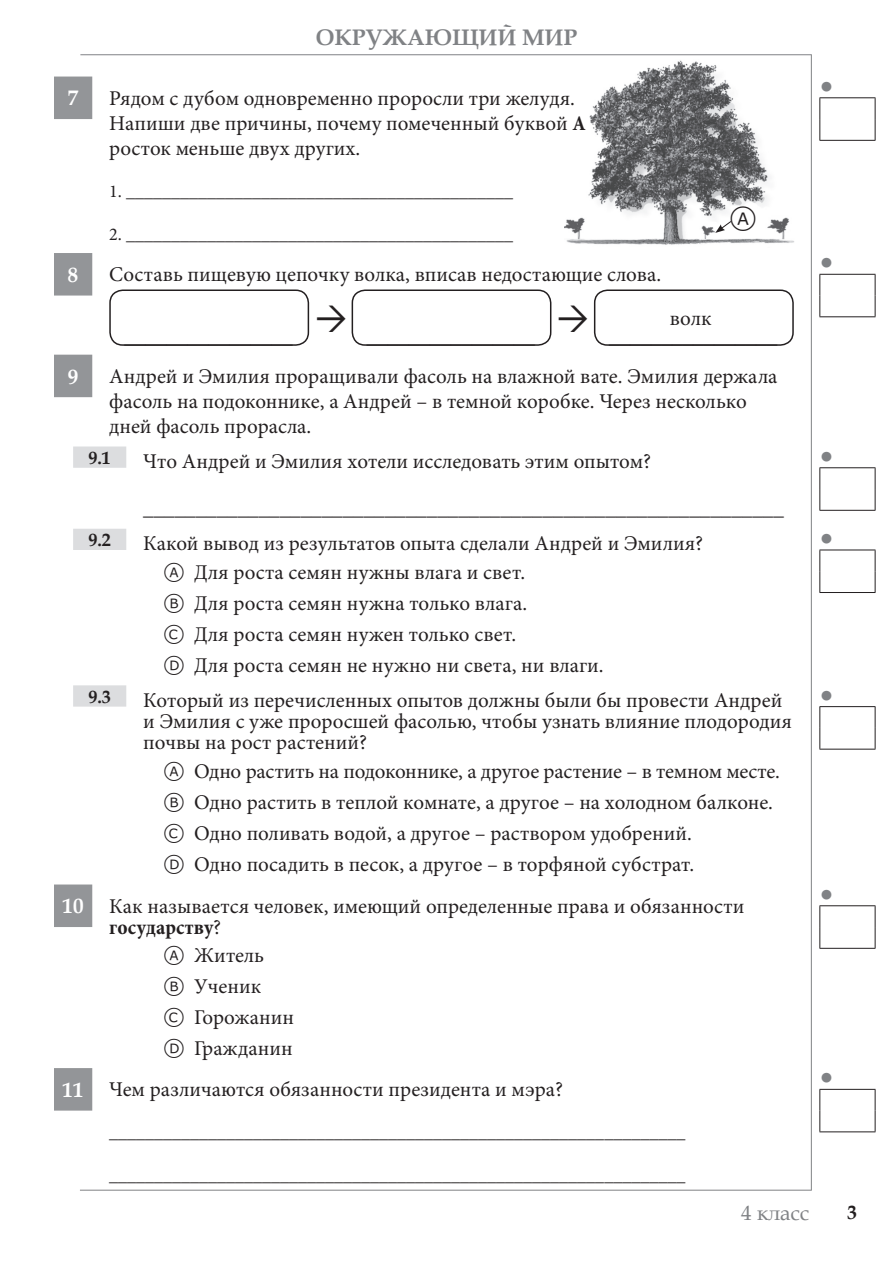
<style>
.page{position:relative;width:893px;height:1263px;background:#fff}
.page>*{position:absolute;margin:0;border:0;box-sizing:border-box;transform-origin:0 0}
.t1{font:30.75px "TIMSS options";color:#231f20}
.t2{font:700 22.5px "Book Antiqua";color:#808285}
.t3{font:22.5px "Arial";color:#808285}
.t4{font:21px/30.9px "Minion Pro";color:#231f20}
.t5{font:21px "Book Antiqua";color:#231f20}
.t6{font:21px "Book Antiqua";color:#808285}
.t7{font:700 21px "Book Antiqua";color:#fff}
.t8{font:700 19.5px "Book Antiqua";color:#231f20}
.t9{font:18px "Minion Pro";color:#231f20}
.t10{font:700 18px "Book Antiqua";color:#231f20}
.s1{font-weight:700;font-stretch:condensed}
.s2{font-family:"TIMSS options";font-size:24px}
.s3{font-family:"Book Antiqua";font-weight:700;color:#fff}
</style>
<div class="page">
<hr style="left:80px;top:54px;width:731px;height:1px;background:#808285">
<hr style="left:811px;top:54px;width:1px;height:1136px;background:#808285">
<hr style="left:80px;top:1190px;width:731px;height:1px;background:#808285">
<img style="left:565px;top:60px;width:229px;height:185px">
<div style="left:731px;top:207px;width:25px;height:24px;background:#fff"></div>
<svg style="left:715px;top:220px;width:17px;height:13px"></svg>
<svg style="left:54px;top:77px;width:72px;height:1033px"></svg>
<hr style="left:819px;top:97px;width:56px;height:1px;background:#231f20">
<svg style="left:819px;top:98px;width:1px;height:42px"></svg>
<svg style="left:875px;top:98px;width:1px;height:42px"></svg>
<hr style="left:819px;top:140px;width:56px;height:1px;background:#231f20">
<hr style="left:819px;top:274px;width:56px;height:1px;background:#231f20">
<svg style="left:819px;top:275px;width:1px;height:41px"></svg>
<svg style="left:875px;top:275px;width:1px;height:41px"></svg>
<hr style="left:819px;top:316px;width:56px;height:1px;background:#231f20">
<hr style="left:819px;top:467px;width:56px;height:1px;background:#231f20">
<svg style="left:819px;top:468px;width:1px;height:42px"></svg>
<svg style="left:875px;top:468px;width:1px;height:42px"></svg>
<hr style="left:819px;top:510px;width:56px;height:1px;background:#231f20">
<hr style="left:819px;top:550px;width:56px;height:1px;background:#231f20">
<svg style="left:819px;top:550px;width:1px;height:42px"></svg>
<svg style="left:875px;top:550px;width:1px;height:42px"></svg>
<hr style="left:819px;top:592px;width:56px;height:1px;background:#231f20">
<hr style="left:819px;top:706px;width:56px;height:1px;background:#231f20">
<svg style="left:819px;top:707px;width:1px;height:42px"></svg>
<svg style="left:875px;top:707px;width:1px;height:42px"></svg>
<hr style="left:819px;top:749px;width:56px;height:1px;background:#231f20">
<hr style="left:819px;top:905px;width:56px;height:1px;background:#231f20">
<svg style="left:819px;top:906px;width:1px;height:42px"></svg>
<svg style="left:875px;top:906px;width:1px;height:42px"></svg>
<hr style="left:819px;top:948px;width:56px;height:1px;background:#231f20">
<hr style="left:819px;top:1089px;width:56px;height:1px;background:#231f20">
<svg style="left:819px;top:1090px;width:1px;height:41px"></svg>
<svg style="left:875px;top:1090px;width:1px;height:41px"></svg>
<hr style="left:819px;top:1131px;width:56px;height:1px;background:#231f20">
<div style="left:110px;top:290px;width:198px;height:55px;background:#fff;border-radius:13px"></div>
<div style="left:109px;top:289px;width:200px;height:57px;border:2px solid #231f20;border-radius:13px"></div>
<div style="left:352px;top:289px;width:199px;height:57px;border:2px solid #231f20;border-radius:13px"></div>
<div style="left:594px;top:289px;width:200px;height:57px;border:2px solid #231f20;border-radius:13px"></div>
<p class="t2" style="left:316px;top:22px;width:263px">Окружающий мир</p>
<p class="t7" style="left:68px;top:84px;width:12px">7</p>
<p class="t4" style="left:109px;top:85px;width:478px;line-height:25.2px">Рядом с дубом одновременно проросли три желудя.<br>Напиши две причины, почему помеченный буквой <span class="s1">А </span>росток меньше двух других.</p>
<p class="t9" style="left:109px;top:179px;width:405px">1. ___________________________________________</p>
<p class="t9" style="left:109px;top:222px;width:405px">2. ___________________________________________</p>
<p class="t7" style="left:68px;top:260px;width:12px">8</p>
<p class="t4" style="left:109px;top:259px;width:553px">Составь пищевую цепочку волка, вписав недостающие слова.</p>
<p class="t4" style="left:670px;top:303px;width:43px">волк</p>
<h1 class="t1" style="left:731px;top:203px;width:27px">A</h1>
<p class="t5" style="left:125px;top:321px;width:169px">________________</p>
<p class="t5" style="left:367px;top:321px;width:169px">________________</p>
<p class="t5" style="left:609px;top:321px;width:169px">________________</p>
<p class="t7" style="left:68px;top:362px;width:12px">9</p>
<p class="t4" style="left:109px;top:363px;width:670px;line-height:25.2px">Андрей и Эмилия проращивали фасоль на влажной вате. Эмилия держала фасоль на подоконнике, а Андрей – в темной коробке. Через несколько дней фасоль прорасла.</p>
<p class="t10" style="left:88px;top:445px;width:24px">9.1</p>
<p class="t4" style="left:143px;top:446px;width:509px">Что Андрей и Эмилия хотели исследовать этим опытом?</p>
<p class="t4" style="left:143px;top:492px;width:642px">_____________________________________________________________</p>
<p class="t10" style="left:88px;top:527px;width:24px">9.2</p>
<p class="t4" style="left:165px;top:529px;width:540px;line-height:28.8px;text-indent:-21px">Какой вывод из результатов опыта сделали Андрей и Эмилия?<br><span class="s2">A</span> Для роста семян нужны влага и свет.</p>
<p class="t4" style="left:165px;top:588px;width:441px"><span class="s2">B</span> Для роста семян нужна только влага.<br><span class="s2">C</span> Для роста семян нужен только свет.<br><span class="s2">D</span> Для роста семян не нужно ни света, ни влаги.</p>
<p class="t10" style="left:88px;top:684px;width:24px">9.3</p>
<p class="t4" style="left:143px;top:690px;width:650px;line-height:21px">Который из перечисленных опытов должны были бы провести Андрей и Эмилия с уже проросшей фасолью, чтобы узнать влияние плодородия почвы на рост растений?</p>
<p class="t4" style="left:165px;top:756px;width:617px"><span class="s2">A</span> Одно растить на подоконнике, а другое растение – в темном месте.<br><span class="s2">B</span> Одно растить в теплой комнате, а другое – на холодном балконе.<br><span class="s2">C</span> Одно поливать водой, а другое – раствором удобрений.<br><span class="s2">D</span> Одно посадить в песок, а другое – в торфяной субстрат.</p>
<p class="t4" style="left:109px;top:895px;width:637px;line-height:21px;text-indent:-47px"><span class="s3">10</span> Как называется человек, имеющий определенные права и обязанности <span class="s1">государству</span>?</p>
<p class="t4" style="left:165px;top:940px;width:131px"><span class="s2">A</span> Житель<br><span class="s2">B</span> Ученик<br><span class="s2">C</span> Горожанин<br><span class="s2">D</span> Гражданин</p>
<p class="t4" style="left:63px;top:1074px;width:502px"><span class="s3">11</span> Чем различаются обязанности президента и мэра?</p>
<p class="t9" style="left:109px;top:1120px;width:577px">________________________________________________________________</p>
<p class="t9" style="left:109px;top:1163px;width:577px">________________________________________________________________</p>
<p class="t3" style="left:820px;top:70px;width:15px">●</p>
<p class="t3" style="left:820px;top:247px;width:15px">●</p>
<p class="t3" style="left:820px;top:440px;width:15px">●</p>
<p class="t3" style="left:820px;top:522px;width:15px">●</p>
<p class="t3" style="left:820px;top:679px;width:15px">●</p>
<p class="t3" style="left:820px;top:878px;width:15px">●</p>
<p class="t3" style="left:820px;top:1062px;width:15px">●</p>
<p class="t6" style="left:741px;top:1198px;width:70px">4 класс</p>
<p class="t8" style="left:847px;top:1199px;width:11px">3</p>
</div>
